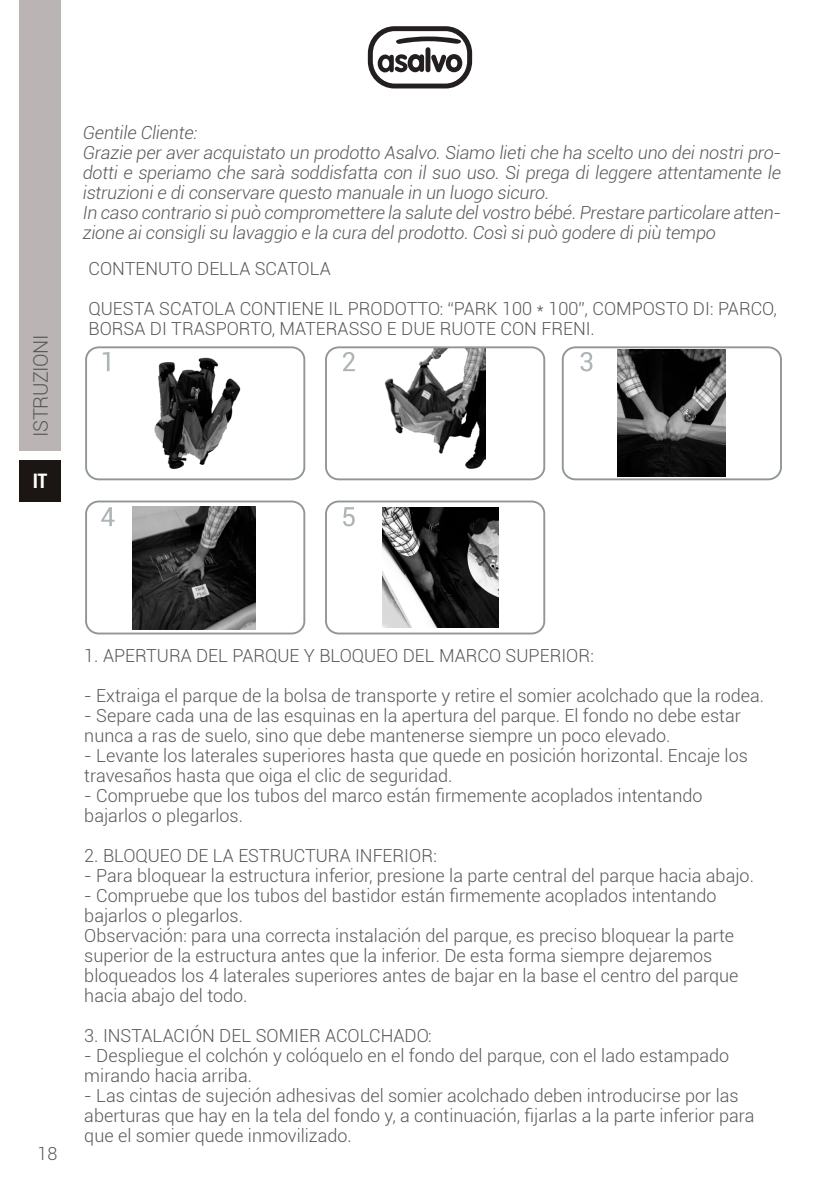
<style>
.page{position:relative;width:840px;height:1191px;background:#fff}
.page>*{position:absolute;margin:0;border:0;box-sizing:border-box;transform-origin:0 0}
.t1{font:300 20px "Roboto";letter-spacing:-.02em;color:#57585a}
.t2{font:700 condensed 20px "Roboto";color:#fff}
.t3{font:300 18px/20px "Roboto";color:#57585a}
.t4{font:italic 300 18px/20px "Roboto";letter-spacing:-.01em;color:#57585a}
</style>
<div class="page">
<div style="left:19px;top:0;width:42px;height:451px;background:#bab5b4"></div>
<div style="left:19px;top:460px;width:42px;height:42px;background:#1b1513"></div>
<svg style="left:85px;top:346px;width:697px;height:289px"></svg>
<svg style="left:103px;top:352px;width:6px;height:19px"></svg>
<svg style="left:343px;top:352px;width:12px;height:19px"></svg>
<svg style="left:580px;top:352px;width:12px;height:19px"></svg>
<svg style="left:101px;top:507px;width:13px;height:19px"></svg>
<svg style="left:343px;top:507px;width:11px;height:19px"></svg>
<img style="left:148px;top:352px;width:96px;height:125px">
<img style="left:617px;top:350px;width:108px;height:126px">
<img style="left:132px;top:506px;width:123px;height:123px">
<img style="left:382px;top:508px;width:116px;height:119px">
<svg style="left:367px;top:26px;width:105px;height:62px"></svg>
<p class="t1" style="left:27px;top:437px;width:104px;rotate:-90deg">ISTRUZIONI</p>
<p class="t2" style="left:33px;top:467px;width:16px">IT</p>
<p class="t4" style="left:83px;top:122px;width:699px">Gentile Cliente:<br>Grazie per aver acquistato un prodotto Asalvo. Siamo lieti che ha scelto uno dei nostri pro&shy;dotti e speriamo che sarà soddisfatta con il suo uso. Si prega di leggere attentamente le istruzioni e di conservare questo manuale in un luogo sicuro.<br>In caso contrario si può compromettere la salute del vostro bébé. Prestare particolare atten&shy;zione ai consigli su lavaggio e la cura del prodotto. Così si può godere di più tempo</p>
<p class="t3" style="left:88px;top:258px;width:244px">CONTENUTO DELLA SCATOLA</p>
<p class="t3" style="left:88px;top:298px;width:689px">QUESTA SCATOLA CONTIENE IL PRODOTTO: “PARK 100 * 100”, COMPOSTO DI: PARCO,<br>BORSA DI TRASPORTO, MATERASSO E DUE RUOTE CON FRENI.</p>
<p class="t3" style="left:38px;top:1143px;width:21px">18</p>
<p class="t3" style="left:84px;top:644px;width:511px">1. APERTURA DEL PARQUE Y BLOQUEO DEL MARCO SUPERIOR:</p>
<p class="t3" style="left:84px;top:684px;width:681px">- Extraiga el parque de la bolsa de transporte y retire el somier acolchado que la rodea.</p>
<p class="t3" style="left:84px;top:704px;width:657px">- Separe cada una de las esquinas en la apertura del parque. El fondo no debe estar nunca a ras de suelo, sino que debe mantenerse siempre un poco elevado.</p>
<p class="t3" style="left:84px;top:744px;width:664px">- Levante los laterales superiores hasta que quede en posición horizontal. Encaje los travesaños hasta que oiga el clic de seguridad.</p>
<p class="t3" style="left:84px;top:784px;width:619px">- Compruebe que los tubos del marco están firmemente acoplados intentando bajarlos o plegarlos.</p>
<p class="t3" style="left:84px;top:844px;width:354px">2. BLOQUEO DE LA ESTRUCTURA INFERIOR:</p>
<p class="t3" style="left:84px;top:864px;width:670px">- Para bloquear la estructura inferior, presione la parte central del parque hacia abajo.</p>
<p class="t3" style="left:84px;top:884px;width:655px">- Compruebe que los tubos del bastidor están firmemente acoplados intentando bajarlos o plegarlos.<br>Observación: para una correcta instalación del parque, es preciso bloquear la parte superior de la estructura antes que la inferior. De esta forma siempre dejaremos bloqueados los 4 laterales superiores antes de bajar en la base el centro del parque hacia abajo del todo.</p>
<p class="t3" style="left:84px;top:1024px;width:349px">3. INSTALACIÓN DEL SOMIER ACOLCHADO:</p>
<p class="t3" style="left:84px;top:1044px;width:646px">- Despliegue el colchón y colóquelo en el fondo del parque, con el lado estampado mirando hacia arriba.</p>
<p class="t3" style="left:84px;top:1084px;width:671px">- Las cintas de sujeción adhesivas del somier acolchado deben introducirse por las aberturas que hay en la tela del fondo y, a continuación, fijarlas a la parte inferior para que el somier quede inmovilizado.</p>
</div>
